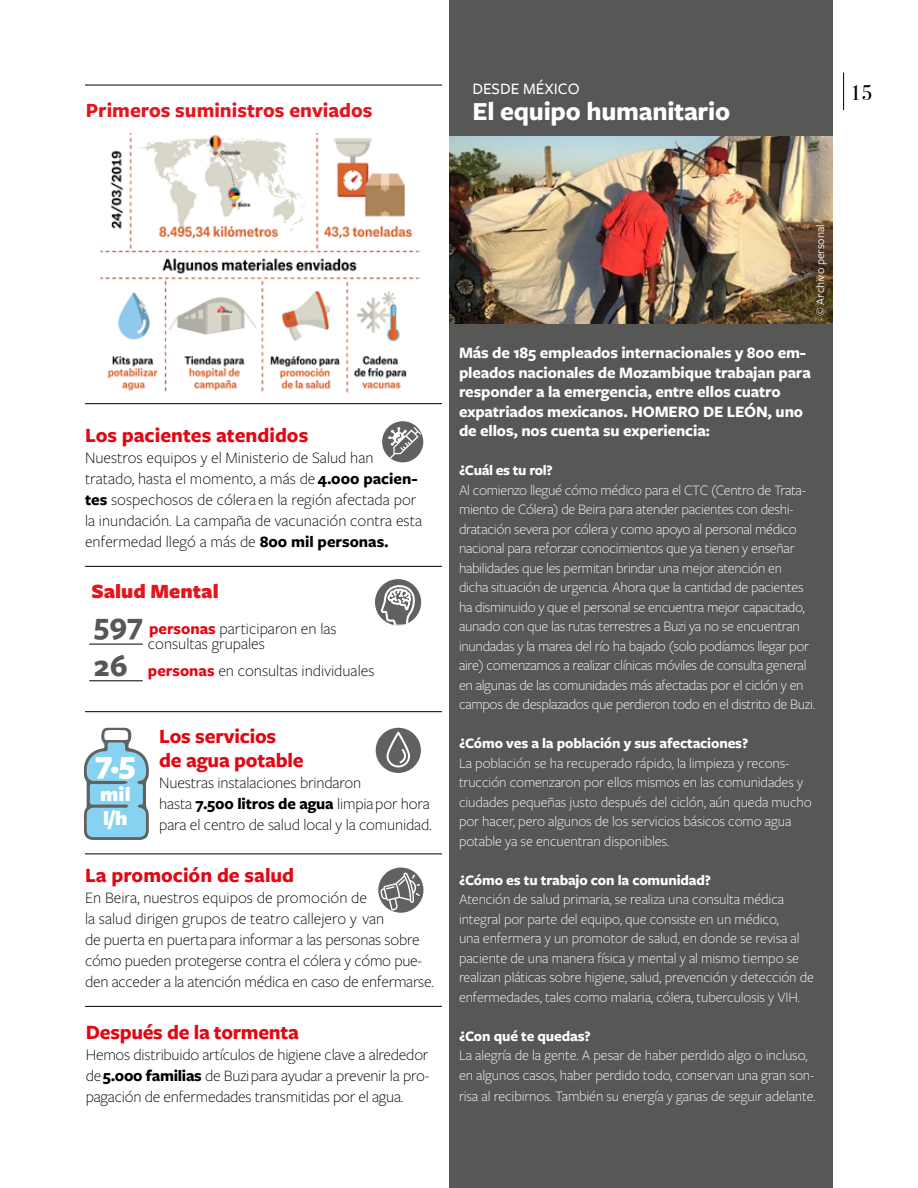
<style>
.page{position:relative;width:918px;height:1188px;background:#fff}
.page>*{position:absolute;margin:0;border:0;box-sizing:border-box;transform-origin:0 0}
.t1{font:900 33px "Freight Sans Pro";color:#fff}
.t2{font:700 27px "Freight Sans Pro";letter-spacing:-.01em;color:#fff}
.t3{font:700 21px/24px "Freight Sans Pro";letter-spacing:-.01em;color:#e30613}
.t4{font:700 21px "Freight Sans Pro";color:#e4151e}
.t5{font:900 21px "Freight Sans Pro";color:#e4151e}
.t6{font:900 21px/24px "Freight Sans Pro";color:#fff}
.t7{font:21px "Bodoni Svty Two ITCTT";color:#000}
.t8{font:300 16.5px/21px "Freight Sans Pro";color:#000}
.t9{font:700 16.5px/19.5px "Freight Sans Pro";letter-spacing:-.01em;color:#fff}
.t10{font:500 16.5px "Freight Sans Pro";color:#fff}
.t11{font:300 15px/19.5px "Freight Sans Pro";letter-spacing:-.015em;color:#fff}
.t12{font:700 15px "Freight Sans Pro";letter-spacing:-.01em;color:#fff}
.t13{font:12px "Freight Sans Pro";color:#fff}
.s1{font-weight:700}
.s2{font-weight:700;font-size:31.5px;color:#575756}
.s3{font-weight:700;color:#e30613}
</style>
<div class="page">
<div style="left:450px;top:0;width:383px;height:1188px;background:#575756"></div>
<img style="left:450px;top:137px;width:383px;height:187px">
<div style="left:382px;top:421px;width:41px;height:41px;background:#616160;border-radius:50%"></div>
<svg style="left:388px;top:427px;width:33px;height:32px"></svg>
<div style="left:375px;top:579px;width:46px;height:46px;background:#616160;border-radius:50%"></div>
<svg style="left:381px;top:584px;width:34px;height:41px"></svg>
<svg style="left:83px;top:728px;width:66px;height:112px"></svg>
<div style="left:376px;top:728px;width:45px;height:45px;background:#616160;border-radius:50%"></div>
<svg style="left:386px;top:732px;width:24px;height:35px"></svg>
<div style="left:378px;top:868px;width:45px;height:45px;background:#616160;border-radius:50%"></div>
<svg style="left:380px;top:873px;width:40px;height:38px"></svg>
<img style="left:100px;top:134px;width:319px;height:259px">
<hr style="left:85px;top:1006px;width:357px;height:1px;background:#000">
<hr style="left:85px;top:854px;width:357px;height:1px;background:#000">
<hr style="left:85px;top:711px;width:357px;height:1px;background:#000">
<hr style="left:85px;top:566px;width:357px;height:1px;background:#000">
<hr style="left:89px;top:644px;width:54px;height:1px;background:#000">
<hr style="left:89px;top:680px;width:54px;height:1px;background:#000">
<hr style="left:85px;top:403px;width:357px;height:1px;background:#000">
<hr style="left:85px;top:85px;width:357px;height:1px;background:#000">
<hr style="left:843px;top:72px;width:1px;height:38px;background:#000">
<h3 class="t4" style="left:86px;top:95px;width:288px">Primeros suministros enviados</h3>
<p class="t10" style="left:472px;top:77px;width:109px">DESDE MÉXICO</p>
<h2 class="t2" style="left:472px;top:93px;width:259px">El equipo humanitario</h2>
<h3 class="t7" style="left:850px;top:76px;width:24px">15</h3>
<h3 class="t3" style="left:85px;top:422px;width:225px">Los pacientes atendidos</h3>
<p class="t8" style="left:85px;top:446px;width:339px">Nuestros equipos y el Ministerio de Salud han tratado, hasta el momento, a más de <span class="s1">4.000 pacien&shy;tes</span> sospechosos de cólera en la región afectada por la inundación. La campaña de vacunación contra esta enfermedad llegó a más de <span class="s1">800 mil personas.</span></p>
<h3 class="t5" style="left:91px;top:577px;width:129px">Salud Mental</h3>
<p class="t8" style="left:148px;top:621px;width:190px;line-height:15px;text-indent:-54px"><span class="s2">597</span> <span class="s3">personas</span> participaron en las consultas grupales</p>
<p class="t8" style="left:94px;top:660px;width:282px"><span class="s2">26</span> <span class="s3">personas</span> en consultas individuales</p>
<h3 class="t3" style="left:159px;top:723px;width:146px">Los servicios de agua potable</h3>
<p class="t8" style="left:159px;top:771px;width:274px">Nuestras instalaciones brindaron<br>hasta <span class="s1">7.500 litros de agua</span> limpia por hora para el centro de salud local y la comunidad.</p>
<h1 class="t1" style="left:95px;top:739px;width:42px">7.5</h1>
<h3 class="t6" style="left:100px;top:782px;width:32px">mil l/h</h3>
<h3 class="t3" style="left:85px;top:862px;width:211px">La promoción de salud</h3>
<p class="t8" style="left:85px;top:886px;width:350px">En Beira, nuestros equipos de promoción de<br>la salud dirigen grupos de teatro callejero y van<br>de puerta en puerta para informar a las personas sobre cómo pueden protegerse contra el cólera y cómo pue&shy;den acceder a la atención médica en caso de enfermarse.</p>
<h3 class="t3" style="left:86px;top:1020px;width:215px">Después de la tormenta</h3>
<p class="t8" style="left:86px;top:1044px;width:345px;text-align:justify">Hemos distribuido artículos de higiene clave a alrededor de <span class="s1">5.000 familias</span> de Buzi para ayudar a prevenir la pro&shy;pagación de enfermedades transmitidas por el agua.</p>
<p class="t13" style="left:812px;top:316px;width:93px;rotate:-90deg">© Archivo personal</p>
<p class="t9" style="left:459px;top:342px;width:353px">Más de 185 empleados internacionales y 800 em&shy;pleados nacionales de Mozambique trabajan para responder a la emergencia, entre ellos cuatro expatriados mexicanos. HOMERO DE LEÓN, uno de ellos, nos cuenta su experiencia:</p>
<p class="t12" style="left:459px;top:460px;width:95px">¿Cuál es tu rol?</p>
<p class="t11" style="left:459px;top:479px;width:358px">Al comienzo llegué cómo médico para el CTC (Centro de Trata&shy;miento de Cólera) de Beira para atender pacientes con deshi&shy;dratación severa por cólera y como apoyo al personal médico nacional para reforzar conocimientos que ya tienen y enseñar habilidades que les permitan brindar una mejor atención en dicha situación de urgencia. Ahora que la cantidad de pacientes ha disminuido y que el personal se encuentra mejor capacitado, aunado con que las rutas terrestres a Buzi ya no se encuentran inundadas y la marea del río ha bajado (solo podíamos llegar por aire) comenzamos a realizar clínicas móviles de consulta general en algunas de las comunidades más afectadas por el ciclón y en campos de desplazados que perdieron todo en el distrito de Buzi.</p>
<p class="t12" style="left:459px;top:733px;width:291px">¿Cómo ves a la población y sus afectaciones?</p>
<p class="t11" style="left:459px;top:752px;width:354px">La población se ha recuperado rápido, la limpieza y recons&shy;trucción comenzaron por ellos mismos en las comunidades y ciudades pequeñas justo después del ciclón, aún queda mucho por hacer, pero algunos de los servicios básicos como agua potable ya se encuentran disponibles.</p>
<p class="t12" style="left:459px;top:869px;width:254px">¿Cómo es tu trabajo con la comunidad?</p>
<p class="t11" style="left:459px;top:889px;width:357px">Atención de salud primaria, se realiza una consulta médica integral por parte del equipo, que consiste en un médico,<br>una enfermera y un promotor de salud, en donde se revisa al paciente de una manera física y mental y al mismo tiempo se realizan pláticas sobre higiene, salud, prevención y detección de enfermedades, tales como malaria, cólera, tuberculosis y VIH.</p>
<p class="t12" style="left:459px;top:1025px;width:133px">¿Con qué te quedas?</p>
<p class="t11" style="left:459px;top:1045px;width:357px">La alegría de la gente. A pesar de haber perdido algo o incluso, en algunos casos, haber perdido todo, conservan una gran son-</p>
<p class="t11" style="left:459px;top:1085px;width:358px">risa al recibirnos. También su energía y ganas de seguir adelante.</p>
</div>
